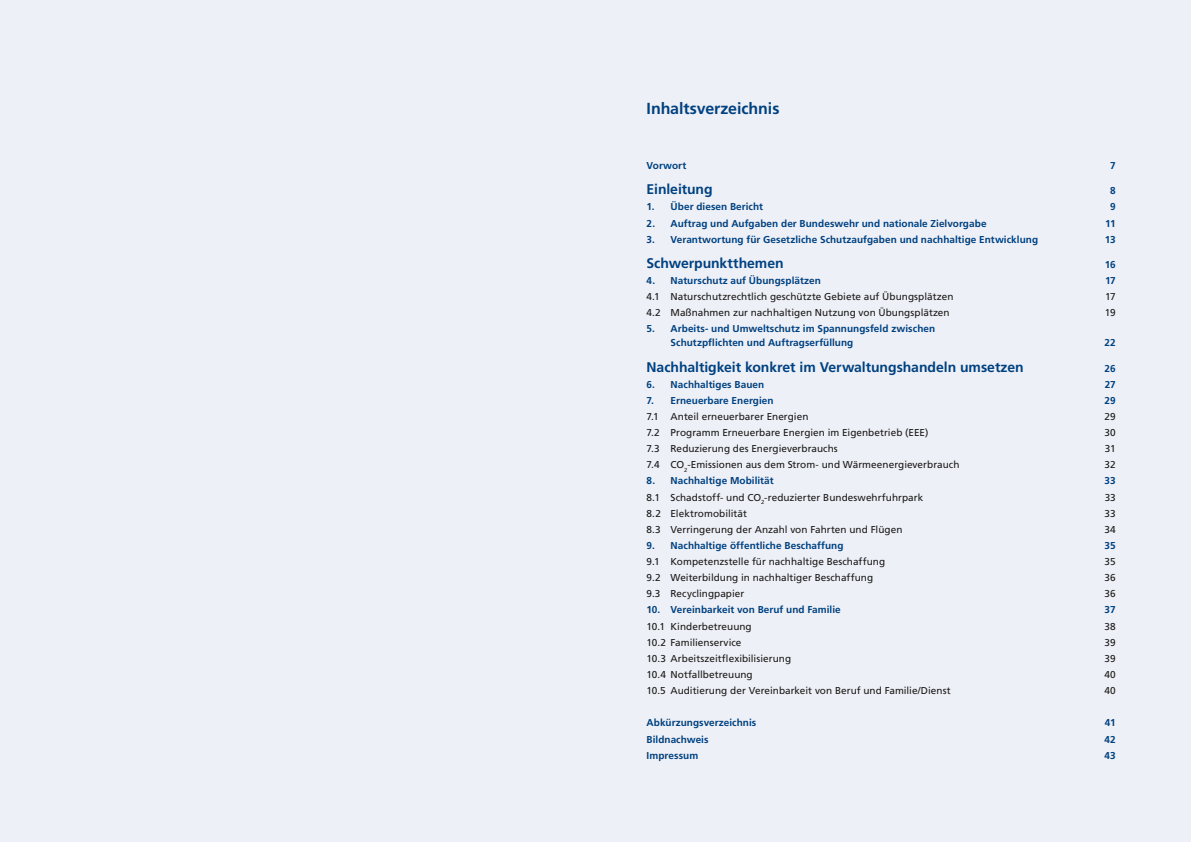
<style>
.page{position:relative;width:1191px;height:842px;background:#eef0f7}
.page>*{position:absolute;margin:0;border:0;box-sizing:border-box;transform-origin:0 0}
.t1{font:700 16px "Frutiger LT Std";letter-spacing:-.005em;color:#004180}
.t2{font:700 14px "Frutiger LT Std";letter-spacing:-.005em;color:#004180}
.t3{font:10px "Frutiger LT Std";letter-spacing:.005em;color:#1a1a18}
.t4{font:700 10px/14px "Frutiger LT Std";letter-spacing:.005em;color:#004180}
</style>
<div class="page">
<h1 class="t1" style="left:646px;top:99px;width:134px">Inhaltsverzeichnis</h1>
<p class="t4" style="left:646px;top:159px;width:41px">Vorwort</p>
<p class="t4" style="left:1110px;top:159px;width:7px">7</p>
<h2 class="t2" style="left:646px;top:181px;width:68px">Einleitung</h2>
<p class="t4" style="left:1110px;top:184px;width:7px">8</p>
<p class="t4" style="left:646px;top:200px;width:118px">1. Über diesen Bericht</p>
<p class="t4" style="left:1110px;top:200px;width:7px">9</p>
<p class="t4" style="left:646px;top:216px;width:341px">2. Auftrag und Aufgaben der Bundeswehr und nationale Zielvorgabe</p>
<p class="t4" style="left:1105px;top:216px;width:12px">11</p>
<p class="t4" style="left:646px;top:232px;width:393px">3. Verantwortung für Gesetzliche Schutzaufgaben und nachhaltige Entwicklung</p>
<p class="t4" style="left:1104px;top:232px;width:12px">13</p>
<h2 class="t2" style="left:646px;top:255px;width:139px">Schwerpunktthemen</h2>
<p class="t4" style="left:1104px;top:257px;width:12px">16</p>
<p class="t4" style="left:646px;top:274px;width:176px">4. Naturschutz auf Übungsplätzen</p>
<p class="t4" style="left:1105px;top:274px;width:12px">17</p>
<p class="t3" style="left:646px;top:291px;width:308px">4.1 Naturschutzrechtlich geschützte Gebiete auf Übungsplätzen</p>
<p class="t3" style="left:1105px;top:291px;width:12px">17</p>
<p class="t3" style="left:646px;top:307px;width:305px">4.2 Maßnahmen zur nachhaltigen Nutzung von Übungsplätzen</p>
<p class="t3" style="left:1105px;top:307px;width:12px">19</p>
<p class="t4" style="left:670px;top:322px;width:266px;text-indent:-24px">5. Arbeits- und Umweltschutz im Spannungsfeld zwischen<br>Schutzpflichten und Auftragserfüllung</p>
<p class="t4" style="left:1104px;top:336px;width:13px">22</p>
<h2 class="t2" style="left:646px;top:358px;width:379px">Nachhaltigkeit konkret im Verwaltungshandeln umsetzen</h2>
<p class="t4" style="left:1104px;top:361px;width:13px">26</p>
<p class="t4" style="left:646px;top:377px;width:119px">6. Nachhaltiges Bauen</p>
<p class="t4" style="left:1104px;top:377px;width:13px">27</p>
<p class="t4" style="left:646px;top:393px;width:129px">7. Erneuerbare Energien</p>
<p class="t4" style="left:1104px;top:393px;width:13px">29</p>
<p class="t3" style="left:646px;top:411px;width:163px">7.1 Anteil erneuerbarer Energien</p>
<p class="t3" style="left:1104px;top:411px;width:13px">29</p>
<p class="t3" style="left:646px;top:427px;width:283px">7.2 Programm Erneuerbare Energien im Eigenbetrieb (EEE)</p>
<p class="t3" style="left:1104px;top:427px;width:13px">30</p>
<p class="t3" style="left:646px;top:443px;width:193px">7.3 Reduzierung des Energieverbrauchs</p>
<p class="t3" style="left:1105px;top:443px;width:12px">31</p>
<p class="t3" style="left:646px;top:459px;width:314px">7.4 CO<sub>2</sub>-Emissionen aus dem Strom- und Wärmeenergieverbrauch</p>
<p class="t3" style="left:1104px;top:459px;width:13px">32</p>
<p class="t4" style="left:646px;top:474px;width:129px">8. Nachhaltige Mobilität</p>
<p class="t4" style="left:1104px;top:474px;width:13px">33</p>
<p class="t3" style="left:646px;top:491px;width:278px">8.1 Schadstoff- und CO<sub>2</sub>-reduzierter Bundeswehrfuhrpark</p>
<p class="t3" style="left:1104px;top:491px;width:13px">33</p>
<p class="t3" style="left:646px;top:507px;width:102px">8.2 Elektromobilität</p>
<p class="t3" style="left:1104px;top:507px;width:13px">33</p>
<p class="t3" style="left:646px;top:523px;width:257px">8.3 Verringerung der Anzahl von Fahrten und Flügen</p>
<p class="t3" style="left:1104px;top:523px;width:13px">34</p>
<p class="t4" style="left:646px;top:538px;width:198px">9. Nachhaltige öffentliche Beschaffung</p>
<p class="t4" style="left:1104px;top:538px;width:13px">35</p>
<p class="t3" style="left:646px;top:556px;width:240px">9.1 Kompetenzstelle für nachhaltige Beschaffung</p>
<p class="t3" style="left:1104px;top:556px;width:13px">35</p>
<p class="t3" style="left:646px;top:572px;width:228px">9.2 Weiterbildung in nachhaltiger Beschaffung</p>
<p class="t3" style="left:1104px;top:572px;width:13px">36</p>
<p class="t3" style="left:646px;top:588px;width:99px">9.3 Recyclingpapier</p>
<p class="t3" style="left:1104px;top:588px;width:13px">36</p>
<p class="t4" style="left:646px;top:603px;width:196px">10. Vereinbarkeit von Beruf und Familie</p>
<p class="t4" style="left:1104px;top:603px;width:13px">37</p>
<p class="t3" style="left:646px;top:620px;width:107px">10.1 Kinderbetreuung</p>
<p class="t3" style="left:1104px;top:620px;width:13px">38</p>
<p class="t3" style="left:646px;top:636px;width:96px">10.2 Familienservice</p>
<p class="t3" style="left:1104px;top:636px;width:13px">39</p>
<p class="t3" style="left:646px;top:652px;width:146px">10.3 Arbeitszeitflexibilisierung</p>
<p class="t3" style="left:1104px;top:652px;width:13px">39</p>
<p class="t3" style="left:646px;top:669px;width:108px">10.4 Notfallbetreuung</p>
<p class="t3" style="left:1104px;top:669px;width:13px">40</p>
<p class="t3" style="left:646px;top:685px;width:306px">10.5 Auditierung der Vereinbarkeit von Beruf und Familie/Dienst</p>
<p class="t3" style="left:1104px;top:685px;width:13px">40</p>
<p class="t4" style="left:646px;top:716px;width:111px">Abkürzungsverzeichnis</p>
<p class="t4" style="left:1105px;top:716px;width:12px">41</p>
<p class="t4" style="left:646px;top:732px;width:64px">Bildnachweis</p>
<p class="t4" style="left:1104px;top:732px;width:13px">42</p>
<p class="t4" style="left:646px;top:748px;width:53px">Impressum</p>
<p class="t4" style="left:1104px;top:748px;width:13px">43</p>
</div>
